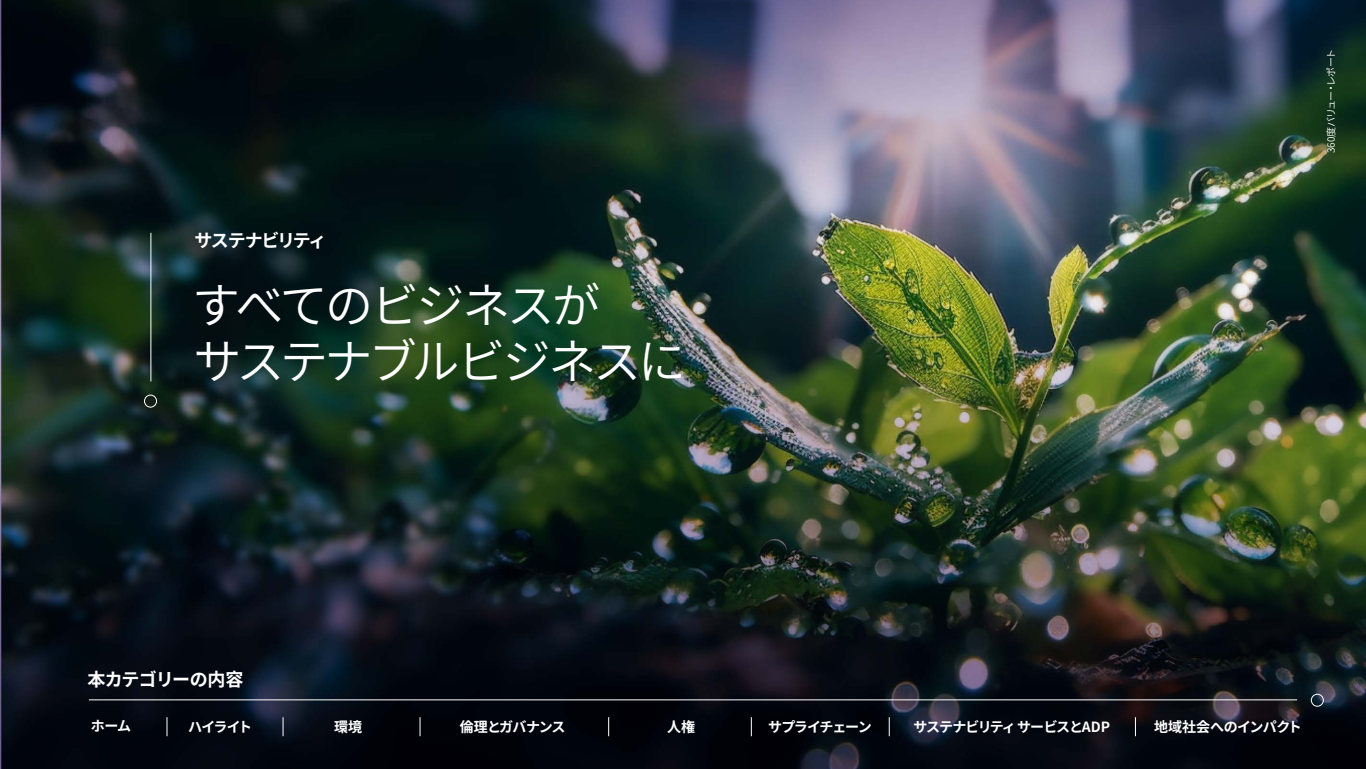
<style>
.page{position:relative;width:1366px;height:769px;background:#fff}
.page>*{position:absolute;margin:0;border:0;box-sizing:border-box;transform-origin:0 0}
.t1{font:48px/56px "Source Han Sans JP";letter-spacing:-.065em;color:#fff}
.t2{font:700 18px "Source Han Sans JP";letter-spacing:-.035em;color:#fff}
.t3{font:700 18px "Source Han Sans JP";letter-spacing:-.1em;color:#fff}
.t4{font:700 14px "Source Han Sans JP";letter-spacing:-.06em;color:#fff}
.t5{font:700 14px "Source Han Sans JP";letter-spacing:-.025em;color:#fff}
.t6{font:700 14px "Source Han Sans JP";letter-spacing:-.09em;color:#fff}
.t7{font:10px "Source Han Sans JP";letter-spacing:-.05em;color:#fff}
</style>
<div class="page">
<img style="left:1px;top:0;width:1365px;height:768px">
<hr style="left:150px;top:233px;width:1px;height:148px;background:#fff">
<div style="left:144px;top:394px;width:13px;height:13px;border:1px solid #fff;border-radius:50%"></div>
<hr style="left:89px;top:699px;width:1208px;height:1px;background:#fff">
<div style="left:1311px;top:693px;width:13px;height:13px;border:1px solid #fff;border-radius:50%"></div>
<svg style="left:166px;top:716px;width:1px;height:19px"></svg>
<svg style="left:283px;top:716px;width:1px;height:19px"></svg>
<svg style="left:419px;top:716px;width:1px;height:19px"></svg>
<svg style="left:608px;top:716px;width:1px;height:19px"></svg>
<svg style="left:751px;top:716px;width:1px;height:19px"></svg>
<svg style="left:889px;top:716px;width:1px;height:19px"></svg>
<svg style="left:1135px;top:716px;width:1px;height:19px"></svg>
<p class="t3" style="left:194px;top:230px;width:133px">サステナビリティ</p>
<h1 class="t1" style="left:192px;top:278px;width:496px">すべてのビジネスが<br>サステナブルビジネスに</h1>
<p class="t7" style="left:1325px;top:153px;width:106px;rotate:-90deg">360度バリュー・レポート</p>
<p class="t2" style="left:88px;top:668px;width:157px">本カテゴリーの内容</p>
<p class="t4" style="left:91px;top:717px;width:42px">ホーム</p>
<p class="t4" style="left:188px;top:718px;width:65px">ハイライト</p>
<p class="t4" style="left:334px;top:718px;width:29px">環境</p>
<p class="t4" style="left:460px;top:718px;width:107px">倫理とガバナンス</p>
<p class="t4" style="left:667px;top:718px;width:29px">人権</p>
<p class="t6" style="left:768px;top:718px;width:105px">サプライチェーン</p>
<p class="t4" style="left:913px;top:718px;width:198px">サステナビリティ サービスとADP</p>
<p class="t5" style="left:1154px;top:718px;width:149px">地域社会へのインパクト</p>
</div>
